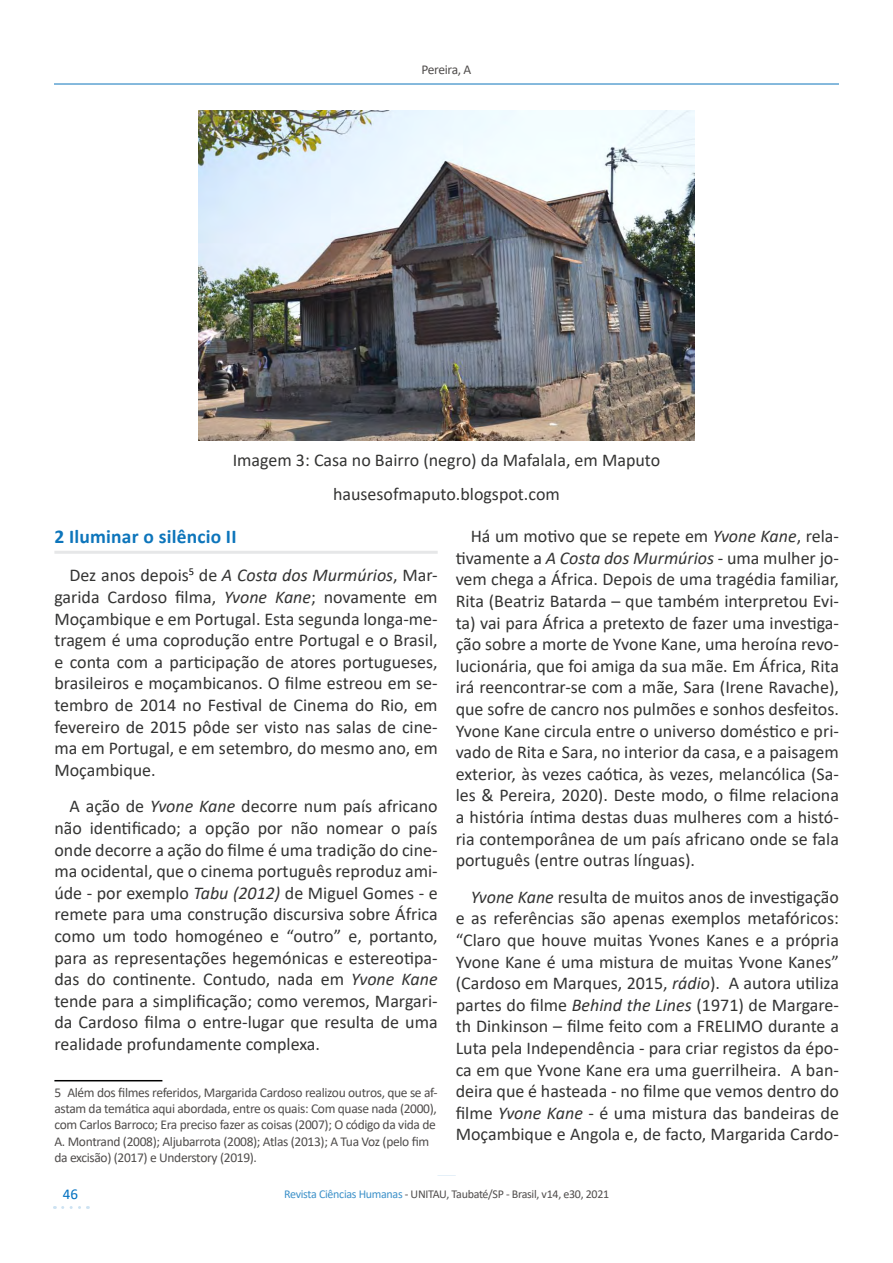
<style>
.page{position:relative;width:893px;height:1263px;background:#fff}
.page>*{position:absolute;margin:0;border:0;box-sizing:border-box;transform-origin:0 0}
.t1{font:700 19.5px "Calibri";letter-spacing:.01em;color:#0d75bb}
.t2{font:18px/21.6px "Calibri";color:#343433;text-align:justify}
.t3{font:18px "Times New Roman";color:#0070c0}
.t4{font:15px "Calibri";color:#0070c0}
.t5{font:13.5px/16.2px "Calibri";letter-spacing:-.025em;color:#504d4c}
.t6{font:12px "Calibri";letter-spacing:-.025em;color:#504d4c}
.s1{font-style:italic}
.s2{color:#3d91c9}
</style>
<div class="page">
<hr style="left:54px;top:84px;width:785px;height:1px;background:#0d75bb">
<svg style="left:63px;top:1206px;width:25px;height:3px"></svg>
<hr style="left:54px;top:551px;width:384px;height:3px;background:#e6e7e8">
<hr style="left:54px;top:1080px;width:108px;height:1px;background:#000">
<img style="left:198px;top:111px;width:497px;height:329px">
<p class="t5" style="left:422px;top:61px;width:51px">Pereira, A</p>
<p class="t2" style="left:233px;top:443px;width:429px;line-height:33.6px;text-align:center">Imagem 3: Casa no Bairro (negro) da Mafalala, em Maputo hausesofmaputo.blogspot.com</p>
<p class="t1" style="left:54px;top:523px;width:184px">2 Iluminar o silêncio II</p>
<p class="t2" style="left:54px;top:564px;width:385px;text-indent:15px">Dez anos depois<sup>5</sup> de <span class="s1">A Costa dos Murmúrios</span>, Mar&shy;garida Cardoso filma, <span class="s1">Yvone Kane</span>; novamente em Moçambique e em Portugal. Esta segunda longa-me&shy;tragem é uma coprodução entre Portugal e o Brasil, e conta com a participação de atores portugueses, brasileiros e moçambicanos. O filme estreou em se&shy;tembro de 2014 no Festival de Cinema do Rio, em fevereiro de 2015 pôde ser visto nas salas de cine&shy;ma em Portugal, e em setembro, do mesmo ano, em Moçambique.</p>
<p class="t2" style="left:54px;top:795px;width:385px;text-indent:15px">A ação de <span class="s1">Yvone Kane</span> decorre num país africano não identificado; a opção por não nomear o país onde decorre a ação do filme é uma tradição do cine&shy;ma ocidental, que o cinema português reproduz ami&shy;úde - por exemplo <span class="s1">Tabu (2012)</span> de Miguel Gomes - e remete para uma construção discursiva sobre África como um todo homogéneo e “outro” e, portanto, para as representações hegemónicas e estereotipa&shy;das do continente. Contudo, nada em <span class="s1">Yvone Kane </span>tende para a simplificação; como veremos, Margari&shy;da Cardoso filma o entre-lugar que resulta de uma realidade profundamente complexa.</p>
<p class="t5" style="left:54px;top:1084px;width:385px">5 Além dos filmes referidos, Margarida Cardoso realizou outros, que se af&shy;astam da temática aqui abordada, entre os quais: Com quase nada (2000), com Carlos Barroco; Era preciso fazer as coisas (2007); O código da vida de A. Montrand (2008); Aljubarrota (2008); Atlas (2013); A Tua Voz (pelo fim da excisão) (2017) e Understory (2019).</p>
<p class="t2" style="left:456px;top:525px;width:385px;text-indent:15px">Há um motivo que se repete em <span class="s1">Yvone Kane</span>, rela&shy;tivamente a <span class="s1">A Costa dos Murmúrios</span> - uma mulher jo&shy;vem chega a África. Depois de uma tragédia familiar, Rita (Beatriz Batarda – que também interpretou Evi&shy;ta) vai para África a pretexto de fazer uma investiga&shy;ção sobre a morte de Yvone Kane, uma heroína revo&shy;lucionária, que foi amiga da sua mãe. Em África, Rita irá reencontrar-se com a mãe, Sara (Irene Ravache), que sofre de cancro nos pulmões e sonhos desfeitos.<br>Yvone Kane circula entre o universo doméstico e pri&shy;vado de Rita e Sara, no interior da casa, e a paisagem exterior, às vezes caótica, às vezes, melancólica (Sa&shy;les &amp; Pereira, 2020). Deste modo, o filme relaciona a história íntima destas duas mulheres com a histó&shy;ria contemporânea de um país africano onde se fala português (entre outras línguas).</p>
<p class="t2" style="left:456px;top:885px;width:385px;text-indent:15px"><span class="s1">Yvone Kane</span> resulta de muitos anos de investigação e as referências são apenas exemplos metafóricos: “Claro que houve muitas Yvones Kanes e a própria Yvone Kane é uma mistura de muitas Yvone Kanes” (Cardoso em Marques, 2015, <span class="s1">rádio</span>). A autora utiliza partes do filme <span class="s1">Behind the Lines</span> (1971) de Margare&shy;th Dinkinson – filme feito com a FRELIMO durante a Luta pela Independência - para criar registos da épo&shy;ca em que Yvone Kane era uma guerrilheira. A ban&shy;deira que é hasteada - no filme que vemos dentro do filme <span class="s1">Yvone Kane</span> - é uma mistura das bandeiras de Moçambique e Angola e, de facto, Margarida Cardo-</p>
<p class="t3" style="left:438px;top:1161px;width:19px">—</p>
<p class="t4" style="left:63px;top:1183px;width:17px">46</p>
<p class="t6" style="left:284px;top:1186px;width:327px"><span class="s2">Revista Ciências Humanas</span> - UNITAU, Taubaté/SP - Brasil, v14, e30, 2021</p>
</div>
